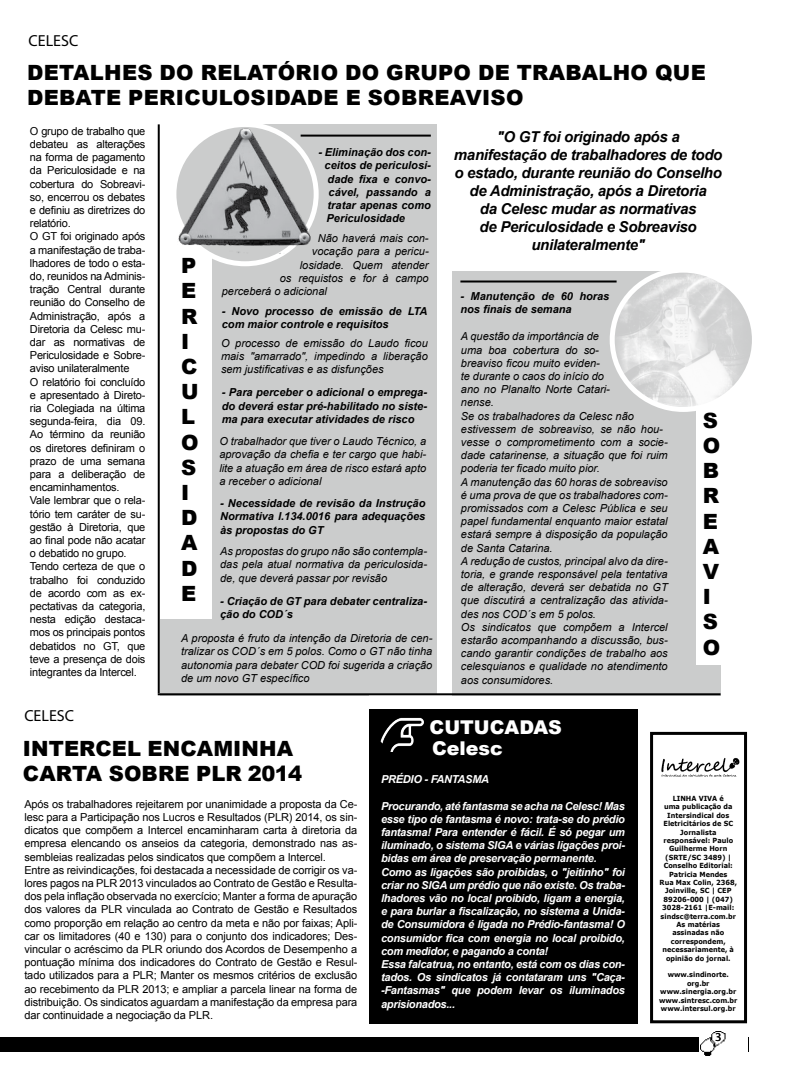
<style>
.page{position:relative;width:791px;height:1080px;background:#fff}
.page>*{position:absolute;margin:0;border:0;box-sizing:border-box;transform-origin:0 0}
.t1{font:900 21px/25.2px "Arial";letter-spacing:.015em;color:#000}
.t2{font:900 19px/20.9px "Arial";color:#fff}
.t3{font:16px "Myriad Pro";color:#000}
.t4{font:italic 700 15px/18px "Arial";letter-spacing:-.02em;color:#000;text-align:center}
.t5{font:12px "Myriad Pro";color:#000}
.t6{font:11px/13.2px "Arial";letter-spacing:-.01em;color:#000}
.t7{font:italic 11px/13.2px "Arial";color:#000;text-align:justify}
.t8{font:italic 700 11px/13.2px "Arial";letter-spacing:-.025em;color:#fff}
.t9{font:italic 700 11px/13.2px "Arial";color:#000}
.t10{font:700 7px/8.4px "Verdana";color:#000;text-align:center;scale:.93 1}
</style>
<div class="page">
<div style="left:0;top:1038px;width:748px;height:14px;background:#000"></div>
<img style="left:699px;top:1032px;width:48px;height:24px">
<div style="left:512px;top:665px;width:208px;height:30px;background:#cbcccc"></div>
<div style="left:452px;top:271px;width:244px;height:424px;background:#cbcccc"></div>
<div style="left:650px;top:732px;width:97px;height:291px;border:3px solid #000"></div>
<img style="left:661px;top:758px;width:79px;height:19px">
<hr style="left:158px;top:124px;width:2px;height:569px;background:#000">
<img style="left:612px;top:271px;width:139px;height:138px">
<div style="left:610px;top:268px;width:147px;height:144px;border:5px solid #fff;border-radius:50%"></div>
<div style="left:368px;top:709px;width:269px;height:314px;background:#000"></div>
<div style="left:212px;top:194px;width:192px;height:493px;background:#cbcccc"></div>
<div style="left:245px;top:124px;width:192px;height:571px;background:#cbcccc"></div>
<div style="left:160px;top:619px;width:208px;height:76px;background:#cbcccc"></div>
<hr style="left:301px;top:135px;width:130px;height:2px;background:#000">
<svg style="left:174px;top:124px;width:142px;height:140px"></svg>
<div style="left:171px;top:122px;width:148px;height:144px;border:5px solid #fff;border-radius:50%"></div>
<hr style="left:158px;top:693px;width:562px;height:2px;background:#000">
<hr style="left:460px;top:281px;width:156px;height:2px;background:#000">
<img style="left:178px;top:123px;width:134px;height:130px">
<img style="left:380px;top:717px;width:43px;height:34px">
<h3 class="t3" style="left:29px;top:30px;width:51px">CELESC</h3>
<h1 class="t1" style="left:27px;top:59px;width:680px">DETALHES DO RELATÓRIO DO GRUPO DE TRABALHO QUE<br>DEBATE PERICULOSIDADE E SOBREAVISO</h1>
<p class="t6" style="left:30px;top:124px;width:117px">O grupo de trabalho que debateu as alterações na forma de pagamento da Periculosidade e na cobertura do Sobreavi&shy;so, encerrou os debates e definiu as diretrizes do relatório.<br>O GT foi originado após a manifestação de traba&shy;lhadores de todo o esta&shy;do, reunidos na Adminis&shy;tração Central durante reunião do Conselho de<br>Administração, após a<br>Diretoria da Celesc mu&shy;dar as normativas de<br>Periculosidade e Sobre&shy;aviso unilateralmente<br>O relatório foi concluído e apresentado à Direto&shy;ria Colegiada na última segunda-feira, dia 09.<br>Ao término da reunião os diretores definiram o prazo de uma semana para a deliberação de encaminhamentos.<br>Vale lembrar que o rela&shy;tório tem caráter de su&shy;gestão à Diretoria, que ao final pode não acatar o debatido no grupo.<br>Tendo certeza de que o trabalho foi conduzido de acordo com as ex&shy;pectativas da categoria, nesta edição destaca&shy;mos os principais pontos debatidos no GT, que teve a presença de dois integrantes da Intercel.</p>
<h3 class="t4" style="left:454px;top:128px;width:270px">"O GT foi originado após a manifestação de trabalhadores de todo o estado, durante reunião do Conselho de Administração, após a Diretoria<br>da Celesc mudar as normativas<br>de Periculosidade e Sobreaviso unilateralmente"</h3>
<p class="t9" style="left:319px;top:146px;width:114px">- Eliminação dos con-</p>
<p class="t9" style="left:325px;top:159px;width:108px">ceitos de periculosi-</p>
<p class="t9" style="left:328px;top:172px;width:105px">dade fixa e convo-</p>
<p class="t9" style="left:329px;top:186px;width:104px">cável, passando a</p>
<p class="t9" style="left:328px;top:199px;width:105px">tratar apenas como</p>
<p class="t9" style="left:327px;top:212px;width:80px">Periculosidade</p>
<p class="t7" style="left:318px;top:232px;width:112px">Não haverá mais con-</p>
<p class="t7" style="left:312px;top:245px;width:118px">vocação para a pericu-</p>
<p class="t7" style="left:300px;top:258px;width:130px">losidade. Quem atender</p>
<p class="t7" style="left:280px;top:271px;width:150px">os requistos e for à campo</p>
<p class="t7" style="left:222px;top:285px;width:107px">perceberá o adicional</p>
<p class="t9" style="left:460px;top:289px;width:150px">- Manutenção de 60 horas nos finais de semana</p>
<p class="t7" style="left:461px;top:330px;width:208px;text-align:left">A questão da importância de<br>uma boa cobertura do so-<br>breaviso ficou muito eviden-<br>te durante o caos do início do<br>ano no Planalto Norte Catari-<br>nense.<br>Se os trabalhadores da Celesc não estivessem de sobreaviso, se não hou&shy;vesse o comprometimento com a socie&shy;dade catarinense, a situação que foi ruim poderia ter ficado muito pior.<br>A manutenção das 60 horas de sobreaviso é uma prova de que os trabalhadores com&shy;promissados com a Celesc Pública e seu papel fundamental enquanto maior estatal estará sempre à disposição da população de Santa Catarina.<br>A redução de custos, principal alvo da dire&shy;toria, e grande responsável pela tentativa de alteração, deverá ser debatida no GT que discutirá a centralização das ativida&shy;des nos COD´s em 5 polos.<br>Os sindicatos que compõem a Intercel estarão acompanhando a discussão, bus&shy;cando garantir condições de trabalho aos celesquianos e qualidade no atendimento aos consumidores.</p>
<h1 class="t1" style="left:181px;top:252px;width:19px">P<br>E<br>R<br>I<br>C<br>U<br>L<br>O<br>S<br>I<br>D<br>A<br>D<br>E</h1>
<p class="t9" style="left:222px;top:305px;width:207px">- Novo processo de emissão de LTA com maior controle e requisitos</p>
<p class="t7" style="left:221px;top:337px;width:208px">O processo de emissão do Laudo ficou mais "amarrado", impedindo a liberação sem justificativas e as disfunções</p>
<p class="t9" style="left:222px;top:386px;width:207px;text-align:justify">- Para perceber o adicional o emprega&shy;do deverá estar pré-habilitado no siste&shy;ma para executar atividades de risco</p>
<h1 class="t1" style="left:703px;top:407px;width:19px">S<br>O<br>B<br>R<br>E<br>A<br>V<br>I<br>S<br>O</h1>
<p class="t7" style="left:219px;top:435px;width:208px">O trabalhador que tiver o Laudo Técnico, a aprovação da chefia e ter cargo que habi&shy;lite a atuação em área de risco estará apto a receber o adicional</p>
<p class="t9" style="left:220px;top:497px;width:207px;text-align:justify">- Necessidade de revisão da Instrução Normativa I.134.0016 para adequações às propostas do GT</p>
<p class="t7" style="left:220px;top:545px;width:208px">As propostas do grupo não são contempla&shy;das pela atual normativa da periculosida&shy;de, que deverá passar por revisão</p>
<p class="t9" style="left:220px;top:595px;width:208px">- Criação de GT para debater centraliza&shy;ção do COD´s</p>
<p class="t7" style="left:181px;top:632px;width:253px">A proposta é fruto da intenção da Diretoria de cen&shy;tralizar os COD´s em 5 polos. Como o GT não tinha autonomia para debater COD foi sugerida a criação de um novo GT específico</p>
<h3 class="t3" style="left:24px;top:706px;width:51px">CELESC</h3>
<h1 class="t1" style="left:23px;top:735px;width:281px">INTERCEL ENCAMINHA<br>CARTA SOBRE PLR 2014</h1>
<p class="t6" style="left:24px;top:797px;width:334px">Após os trabalhadores rejeitarem por unanimidade a proposta da Ce&shy;lesc para a Participação nos Lucros e Resultados (PLR) 2014, os sin&shy;dicatos que compõem a Intercel encaminharam carta à diretoria da empresa elencando os anseios da categoria, demonstrado nas as&shy;sembleias realizadas pelos sindicatos que compõem a Intercel.<br>Entre as reivindicações, foi destacada a necessidade de corrigir os va&shy;lores pagos na PLR 2013 vinculados ao Contrato de Gestão e Resulta&shy;dos pela inflação observada no exercício; Manter a forma de apuração dos valores da PLR vinculada ao Contrato de Gestão e Resultados como proporção em relação ao centro da meta e não por faixas; Apli&shy;car os limitadores (40 e 130) para o conjunto dos indicadores; Des&shy;vincular o acréscimo da PLR oriundo dos Acordos de Desempenho a pontuação mínima dos indicadores do Contrato de Gestão e Resul&shy;tado utilizados para a PLR; Manter os mesmos critérios de exclusão ao recebimento da PLR 2013; e ampliar a parcela linear na forma de distribuição. Os sindicatos aguardam a manifestação da empresa para dar continuidade a negociação da PLR.</p>
<h2 class="t2" style="left:430px;top:716px;width:75px">CUTUCADAS<br>CELESC</h2>
<p class="t8" style="left:381px;top:773px;width:110px">PRÉDIO - FANTASMA</p>
<p class="t8" style="left:381px;top:799px;width:245px">Procurando, até fantasma se acha na Celesc! Mas esse tipo de fantasma é novo: trata-se do prédio fantasma! Para entender é fácil. É só pegar um iluminado, o sistema SIGA e várias ligações proi&shy;bidas em área de preservação permanente.<br>Como as ligações são proibidas, o "jeitinho" foi criar no SIGA um prédio que não existe. Os traba&shy;lhadores vão no local proibido, ligam a energia, e para burlar a fiscalização, no sistema a Unida&shy;de Consumidora é ligada no Prédio-fantasma! O consumidor fica com energia no local proibido, com medidor, e pagando a conta!<br>Essa falcatrua, no entanto, está com os dias con&shy;tados. Os sindicatos já contataram uns "Caça--Fantasmas" que podem levar os iluminados aprisionados...</p>
<p class="t10" style="left:659px;top:794px;width:85px">LINHA VIVA é<br>uma publicação da<br>Intersindical dos<br>Eletricitários de SC<br>Jornalista responsável: Paulo<br>Guilherme Horn (SRTE/SC 3489) |<br>Conselho Editorial:<br>Patricia Mendes<br>Rua Max Colin, 2368,<br>Joinville, SC | CEP<br>89206-000 | (047)<br>3028-2161 |E-mail: sindsc@terra.com.br<br>As matérias assinadas não correspondem, necessariamente, à opinião do jornal.</p>
<p class="t10" style="left:659px;top:971px;width:86px">www.sindinorte. org.br www.sinergia.org.br www.sintresc.com.br www.intersul.org.br</p>
<p class="t5" style="left:715px;top:1030px;width:8px">3</p>
</div>
